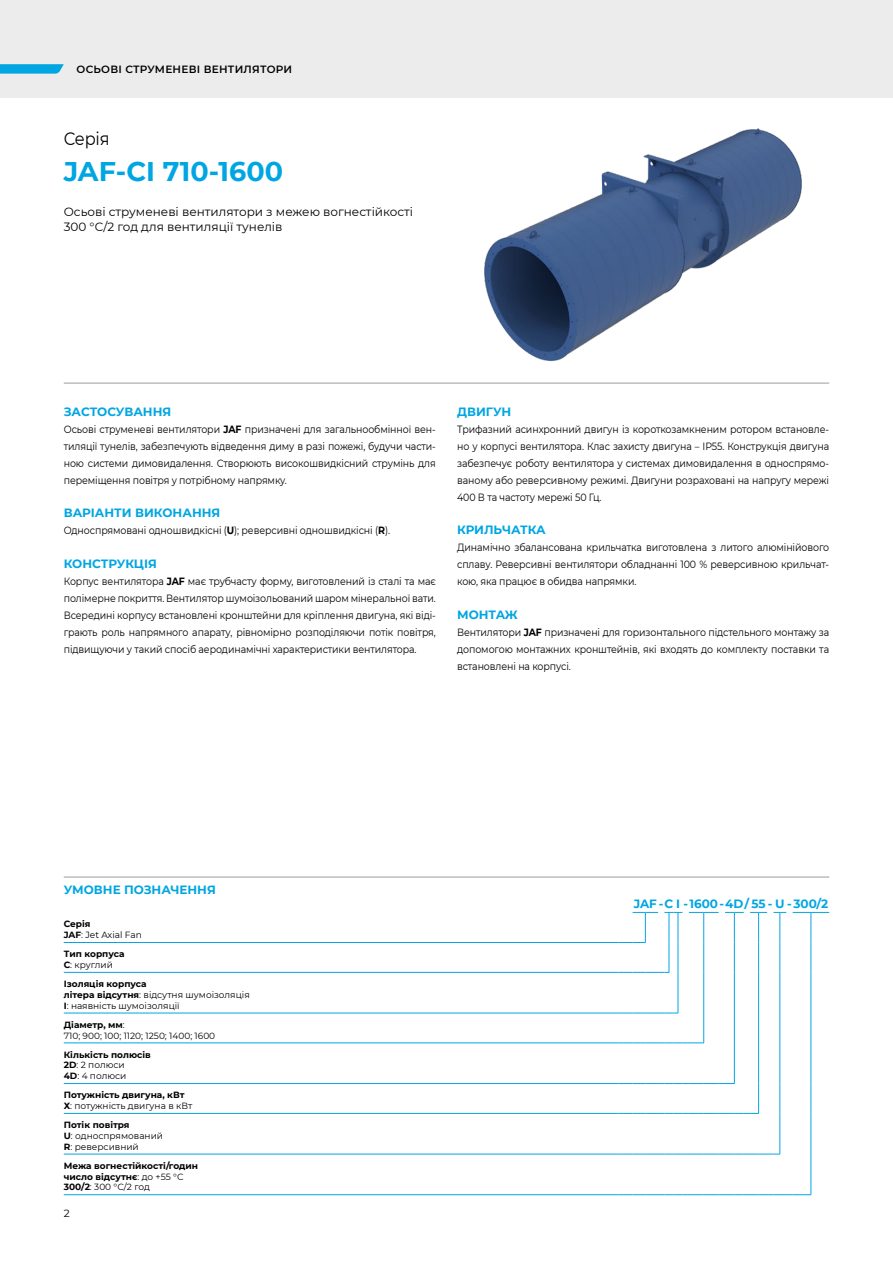
<style>
.page{position:relative;width:893px;height:1263px;background:#fff}
.page>*{position:absolute;margin:0;border:0;box-sizing:border-box;transform-origin:0 0}
.t1{font:700 27px "Montserrat";color:#00a6e2}
.t2{font:18px "Montserrat";letter-spacing:-.01em;color:#000;scale:.9 1}
.t3{font:700 12px "Montserrat";color:#00a6e2}
.t4{font:12px/14.4px "Montserrat";color:#000}
.t5{font:10.5px/17px "Montserrat";letter-spacing:-.01em;color:#000;text-align:justify;scale:.9 1}
.t6{font:600 10.5px "Montserrat";letter-spacing:.025em;color:#000}
.t7{font:10.5px "Montserrat";letter-spacing:-.01em;color:#000}
.t8{font:9px/10.8px "Montserrat";color:#000}
.t9{font:700 9px/10.8px "Montserrat";color:#000}
.s1{font-weight:700}
.s2{font-weight:400}
</style>
<div class="page">
<div style="left:0;top:0;width:893px;height:98px;background:#ececec"></div>
<hr style="left:64px;top:383px;width:765px;height:1px;background:#9c9c9d">
<img style="left:484px;top:128px;width:318px;height:233px">
<hr style="left:64px;top:877px;width:765px;height:1px;background:#9c9c9d">
<hr style="left:64px;top:942px;width:554px;height:1px;background:#00a6e2">
<hr style="left:64px;top:972px;width:554px;height:1px;background:#00a6e2">
<hr style="left:64px;top:1013px;width:554px;height:1px;background:#00a6e2">
<hr style="left:64px;top:1043px;width:554px;height:1px;background:#00a6e2">
<hr style="left:64px;top:1083px;width:554px;height:1px;background:#00a6e2">
<hr style="left:64px;top:1113px;width:554px;height:1px;background:#00a6e2">
<hr style="left:64px;top:1154px;width:554px;height:1px;background:#00a6e2">
<hr style="left:64px;top:1194px;width:554px;height:1px;background:#00a6e2">
<svg style="left:773px;top:912px;width:13px;height:30px"></svg>
<hr style="left:780px;top:942px;width:1px;height:30px;background:#00a6e2">
<hr style="left:780px;top:972px;width:1px;height:41px;background:#00a6e2">
<hr style="left:780px;top:1013px;width:1px;height:30px;background:#00a6e2">
<hr style="left:780px;top:1043px;width:1px;height:40px;background:#00a6e2">
<hr style="left:780px;top:1083px;width:1px;height:30px;background:#00a6e2">
<svg style="left:750px;top:912px;width:17px;height:30px"></svg>
<hr style="left:758px;top:942px;width:1px;height:30px;background:#00a6e2">
<hr style="left:758px;top:972px;width:1px;height:41px;background:#00a6e2">
<hr style="left:758px;top:1013px;width:1px;height:30px;background:#00a6e2">
<hr style="left:758px;top:1043px;width:1px;height:40px;background:#00a6e2">
<hr style="left:758px;top:1083px;width:1px;height:30px;background:#00a6e2">
<svg style="left:618px;top:1113px;width:141px;height:1px"></svg>
<svg style="left:725px;top:912px;width:19px;height:30px"></svg>
<hr style="left:734px;top:942px;width:1px;height:30px;background:#00a6e2">
<hr style="left:734px;top:972px;width:1px;height:41px;background:#00a6e2">
<hr style="left:734px;top:1013px;width:1px;height:30px;background:#00a6e2">
<hr style="left:734px;top:1043px;width:1px;height:40px;background:#00a6e2">
<svg style="left:618px;top:1083px;width:117px;height:1px"></svg>
<svg style="left:689px;top:912px;width:30px;height:30px"></svg>
<hr style="left:703px;top:942px;width:1px;height:30px;background:#00a6e2">
<hr style="left:703px;top:972px;width:1px;height:41px;background:#00a6e2">
<hr style="left:703px;top:1013px;width:1px;height:30px;background:#00a6e2">
<svg style="left:618px;top:1043px;width:86px;height:1px"></svg>
<hr style="left:678px;top:942px;width:1px;height:30px;background:#00a6e2">
<hr style="left:678px;top:972px;width:1px;height:41px;background:#00a6e2">
<svg style="left:618px;top:1013px;width:60px;height:1px"></svg>
<svg style="left:664px;top:912px;width:18px;height:30px"></svg>
<hr style="left:669px;top:942px;width:1px;height:30px;background:#00a6e2">
<svg style="left:618px;top:972px;width:51px;height:1px"></svg>
<svg style="left:618px;top:912px;width:40px;height:31px"></svg>
<svg style="left:793px;top:912px;width:36px;height:30px"></svg>
<hr style="left:811px;top:942px;width:1px;height:30px;background:#00a6e2">
<hr style="left:811px;top:972px;width:1px;height:41px;background:#00a6e2">
<hr style="left:811px;top:1013px;width:1px;height:30px;background:#00a6e2">
<hr style="left:811px;top:1043px;width:1px;height:40px;background:#00a6e2">
<hr style="left:811px;top:1083px;width:1px;height:30px;background:#00a6e2">
<hr style="left:811px;top:1113px;width:1px;height:41px;background:#00a6e2">
<hr style="left:780px;top:1113px;width:1px;height:41px;background:#00a6e2">
<svg style="left:618px;top:1154px;width:162px;height:1px"></svg>
<hr style="left:811px;top:1154px;width:1px;height:40px;background:#00a6e2">
<svg style="left:618px;top:1194px;width:193px;height:1px"></svg>
<svg style="left:0;top:64px;width:64px;height:10px"></svg>
<p class="t6" style="left:77px;top:61px;width:217px">Осьові струменеві вентилятори</p>
<h2 class="t2" style="left:64px;top:126px;width:53px">Серія</h2>
<h1 class="t1" style="left:64px;top:151px;width:221px">JAF-CI 710-1600</h1>
<p class="t4" style="left:64px;top:204px;width:351px">Осьові струменеві вентилятори з межею вогнестійкості<br>300 °C/2 год для вентиляції тунелів</p>
<p class="t3" style="left:64px;top:403px;width:109px">ЗАСТОСУВАННЯ</p>
<p class="t5" style="left:64px;top:420px;width:415px">Осьові струменеві вентилятори <span class="s1">JAF</span> призначені для загальнообмінної вен&shy;тиляції тунелів, забезпечують відведення диму в разі пожежі, будучи части&shy;ною системи димовидалення. Створюють високошвидкісний струмінь для переміщення повітря у потрібному напрямку.</p>
<p class="t3" style="left:64px;top:504px;width:158px">ВАРІАНТИ ВИКОНАННЯ</p>
<p class="t5" style="left:64px;top:522px;width:364px">Односпрямовані одношвидкісні (<span class="s1">U</span>); реверсивні одношвидкісні (<span class="s1">R</span>).</p>
<p class="t3" style="left:64px;top:555px;width:95px">КОНСТРУКЦІЯ</p>
<p class="t5" style="left:64px;top:573px;width:415px">Корпус вентилятора <span class="s1">JAF</span> має трубчасту форму, виготовлений із сталі та має полімерне покриття. Вентилятор шумоізольований шаром мінеральної вати.<br>Всередині корпусу встановлені кронштейни для кріплення двигуна, які віді&shy;грають роль напрямного апарату, рівномірно розподіляючи потік повітря, підвищуючи у такий спосіб аеродинамічні характеристики вентилятора.</p>
<p class="t3" style="left:457px;top:403px;width:56px">ДВИГУН</p>
<p class="t5" style="left:457px;top:420px;width:415px">Трифазний асинхронний двигун із короткозамкненим ротором встановле&shy;но у корпусі вентилятора. Клас захисту двигуна – IP55. Конструкція двигуна забезпечує роботу вентилятора у системах димовидалення в односпрямо&shy;ваному або реверсивному режимі. Двигуни розраховані на напругу мережі 400 В та частоту мережі 50 Гц.</p>
<p class="t3" style="left:457px;top:521px;width:90px">КРИЛЬЧАТКА</p>
<p class="t5" style="left:457px;top:539px;width:415px">Динамічно збалансована крильчатка виготовлена з литого алюмінійового сплаву. Реверсивні вентилятори обладнанні 100 % реверсивною крильчат&shy;кою, яка працює в обидва напрямки.</p>
<p class="t3" style="left:457px;top:606px;width:62px">МОНТАЖ</p>
<p class="t5" style="left:457px;top:623px;width:415px">Вентилятори <span class="s1">JAF</span> призначені для горизонтального підстельного монтажу за допомогою монтажних кронштейнів, які входять до комплекту поставки та встановлені на корпусі.</p>
<p class="t3" style="left:64px;top:881px;width:154px">УМОВНЕ ПОЗНАЧЕННЯ</p>
<p class="t8" style="left:64px;top:918px;width:79px"><span class="s1">Серія<br>JAF</span>: Jet Axial Fan</p>
<p class="t9" style="left:64px;top:948px;width:62px">Тип корпуса<br>С<span class="s2">: круглий</span></p>
<p class="t8" style="left:64px;top:978px;width:188px"><span class="s1">Ізоляція корпуса<br>літера відсутня</span>: відсутня шумоізоляція<br><span class="s1">I</span>: наявність шумоізоляції</p>
<p class="t8" style="left:64px;top:1019px;width:153px"><span class="s1">Діаметр, мм</span>:<br>710; 900; 100; 1120; 1250; 1400; 1600</p>
<p class="t9" style="left:64px;top:1049px;width:89px">Кількість полюсів<br>2D<span class="s2">: 2 полюси<br></span>4D<span class="s2">: 4 полюси</span></p>
<p class="t9" style="left:64px;top:1089px;width:130px">Потужність двигуна, кВт<br>Х<span class="s2">: потужність двигуна в кВт</span></p>
<p class="t8" style="left:64px;top:1119px;width:101px"><span class="s1">Потік повітря<br>U</span>: односпрямований<br><span class="s1">R</span>: реверсивний</p>
<p class="t9" style="left:64px;top:1160px;width:136px">Межа вогнестійкості/годин число відсутнє<span class="s2">: до +55 °С<br></span>300/2<span class="s2">: 300 °С/2 год</span></p>
<p class="t7" style="left:64px;top:1206px;width:7px">2</p>
<p class="t3" style="left:634px;top:895px;width:196px">JAF-C I -1600-4D/55- U -300/2</p>
</div>
